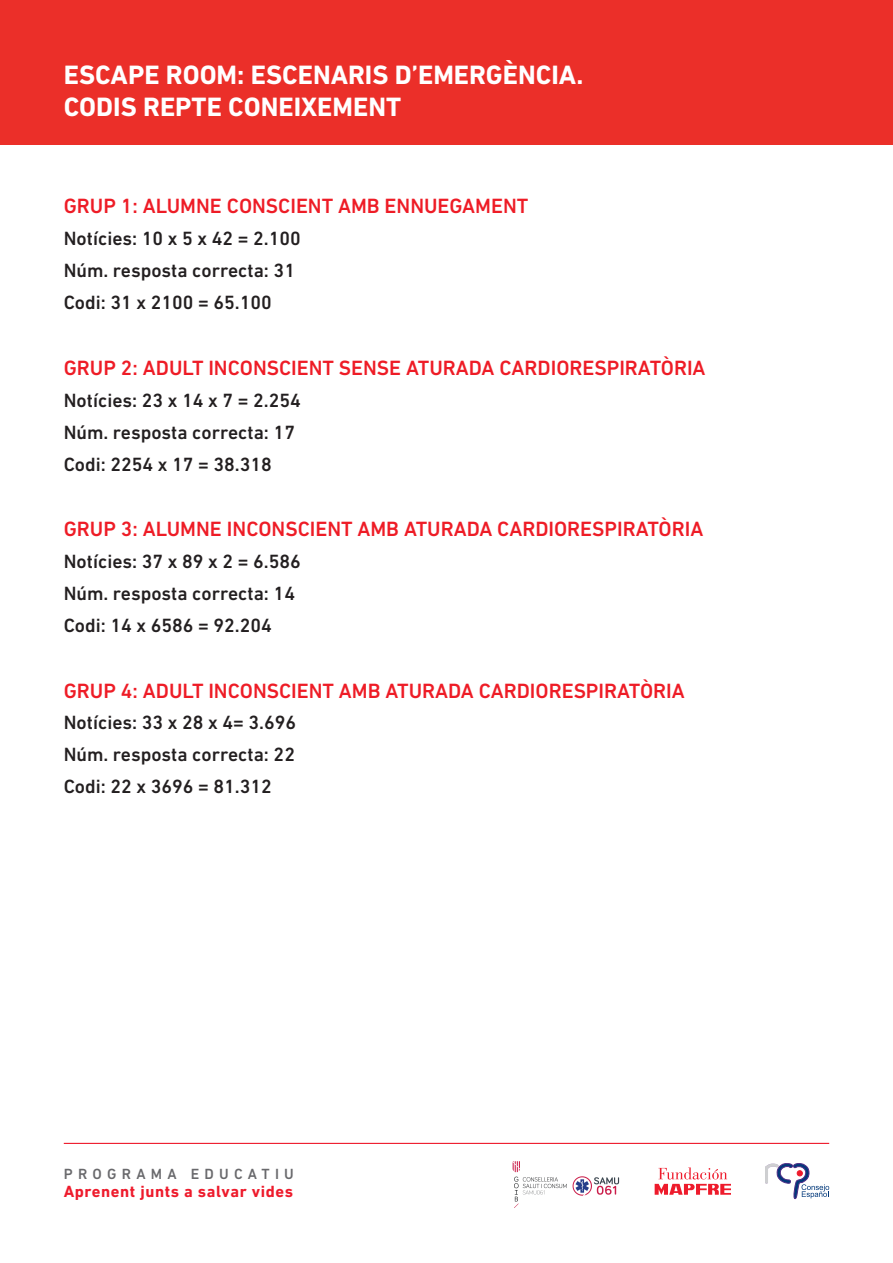
<style>
.page{position:relative;width:893px;height:1263px;background:#fff}
.page>*{position:absolute;margin:0;border:0;box-sizing:border-box;transform-origin:0 0}
.t1{font:700 27px/32.4px "DIN Next LT Pro";color:#fff}
.sub{font:500 21px "DIN Next LT Pro";color:#ee1c26}
.sub-2{font:500 19.5px "DIN Next LT Pro";color:#231f20}
.t2{font:700 16.5px "DIN Next LT Pro";letter-spacing:.035em;color:#ee1b2c}
.t3{font:500 15px "DIN Next LT Pro";letter-spacing:.35em;color:#69696c}
</style>
<div class="page">
<div style="left:0;top:0;width:893px;height:145px;background:#eb2f29"></div>
<svg style="left:655px;top:1167px;width:76px;height:28px"></svg>
<svg style="left:765px;top:1163px;width:64px;height:36px"></svg>
<hr style="left:64px;top:1143px;width:765px;height:1px;background:#ee1b2c">
<img style="left:512px;top:1161px;width:108px;height:47px">
<p class="t1" style="left:64px;top:59px;width:521px">ESCAPE ROOM: ESCENARIS D’EMERGÈNCIA.<br>CODIS REPTE CONEIXEMENT</p>
<p class="sub" style="left:64px;top:194px;width:466px">GRUP 1: ALUMNE CONSCIENT AMB ENNUEGAMENT</p>
<p class="sub-2" style="left:64px;top:227px;width:239px">Notícies: 10 x 5 x 42 = 2.100</p>
<p class="sub-2" style="left:64px;top:259px;width:233px">Núm. resposta correcta: 31</p>
<p class="sub-2" style="left:64px;top:291px;width:210px">Codi: 31 x 2100 = 65.100</p>
<p class="sub" style="left:64px;top:355px;width:643px">GRUP 2: ADULT INCONSCIENT SENSE ATURADA CARDIORESPIRATÒRIA</p>
<p class="sub-2" style="left:64px;top:389px;width:239px">Notícies: 23 x 14 x 7 = 2.254</p>
<p class="sub-2" style="left:64px;top:421px;width:233px">Núm. resposta correcta: 17</p>
<p class="sub-2" style="left:64px;top:453px;width:210px">Codi: 2254 x 17 = 38.318</p>
<p class="sub" style="left:64px;top:517px;width:641px">GRUP 3: ALUMNE INCONSCIENT AMB ATURADA CARDIORESPIRATÒRIA</p>
<p class="sub-2" style="left:64px;top:550px;width:239px">Notícies: 37 x 89 x 2 = 6.586</p>
<p class="sub-2" style="left:64px;top:582px;width:233px">Núm. resposta correcta: 14</p>
<p class="sub-2" style="left:64px;top:614px;width:210px">Codi: 14 x 6586 = 92.204</p>
<p class="sub" style="left:64px;top:678px;width:622px">GRUP 4: ADULT INCONSCIENT AMB ATURADA CARDIORESPIRATÒRIA</p>
<p class="sub-2" style="left:64px;top:711px;width:234px">Notícies: 33 x 28 x 4= 3.696</p>
<p class="sub-2" style="left:64px;top:743px;width:233px">Núm. resposta correcta: 22</p>
<p class="sub-2" style="left:64px;top:775px;width:210px">Codi: 22 x 3696 = 81.312</p>
<p class="t3" style="left:64px;top:1165px;width:232px">PROGRAMA EDUCATIU</p>
<p class="t2" style="left:64px;top:1182px;width:231px">Aprenent junts a salvar vides</p>
</div>
